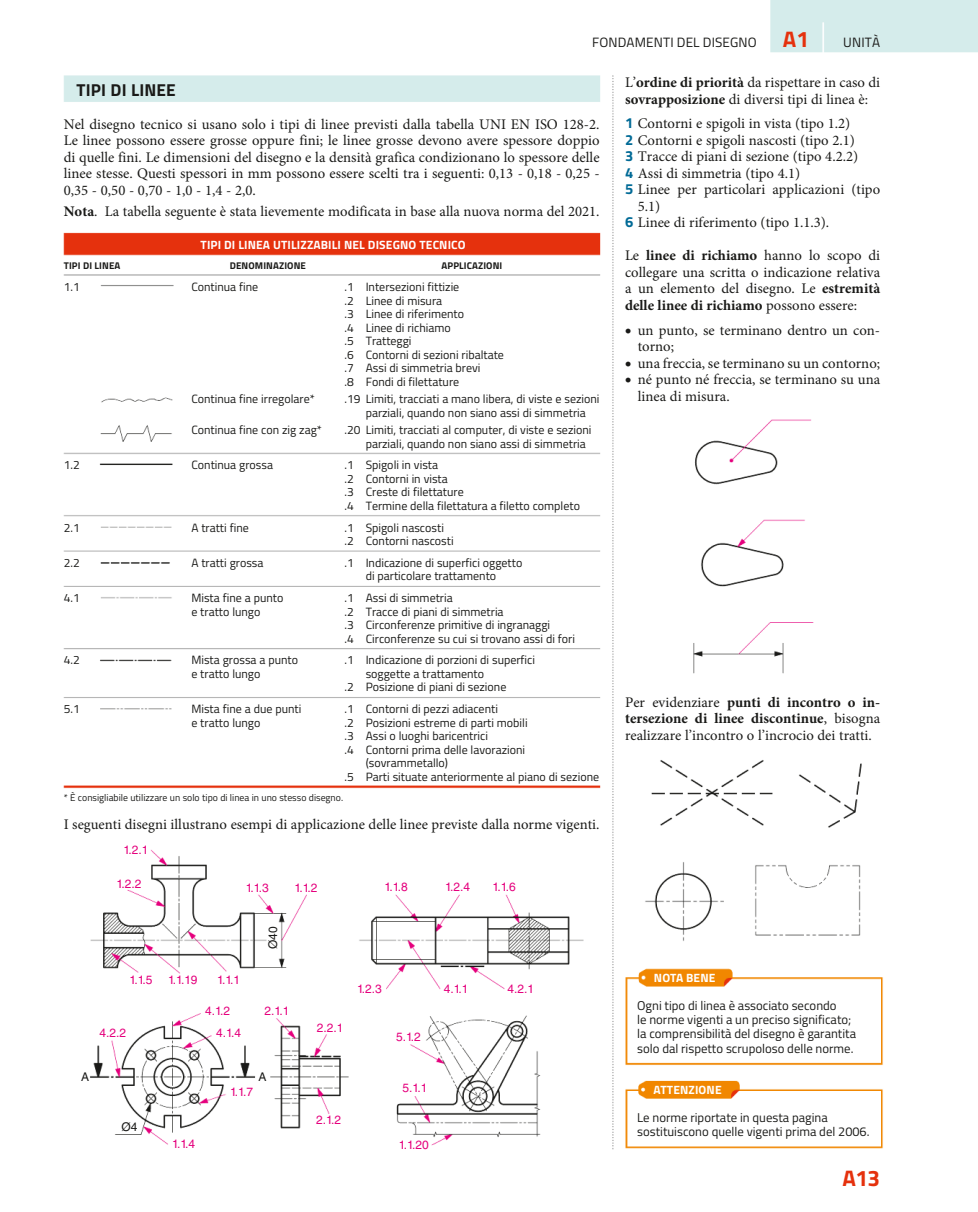
<style>
.page{position:relative;width:978px;height:1212px;background:#fff}
.page>*{position:absolute;margin:0;border:0;box-sizing:border-box;transform-origin:0 0}
.t1{font:700 22.5px "Titillium";color:#e5310d}
.t2{font:700 17.25px "Titillium";letter-spacing:.01em;color:#1a1a18}
.t3{font:14.7px/16.5px "Minion Pro";color:#1a1a18}
.t4{font:13.5px "Titillium";letter-spacing:.01em;color:#1a1a18}
.t5{font:12.75px/14.2px "Titillium";color:#1a1a18}
.t6{font:12px/13.5px "Titillium";color:#1a1a18}
.t7{font:12px "Helvetica LT Std";color:#e5007d}
.t8{font:700 12px "Titillium";letter-spacing:.01em;color:#fff}
.t9{font:12px "Helvetica LT Std";color:#1a1a18}
.t10{font:9.75px "Titillium";color:#1a1a18}
.t11{font:700 9.75px "Titillium";letter-spacing:.01em;color:#1a1a18}
.s1{font-weight:700;font-size:22.5px;color:#e5310d}
.s2{font-weight:700}
.s3{font-family:"Titillium";font-weight:700;color:#006a96}
</style>
<div class="page">
<img style="left:63px;top:0;width:915px;height:1150px">
<p class="t4" style="left:592px;top:37px;width:218px">FONDAMENTI DEL DISEGNO <span class="s1">A1</span></p>
<p class="t4" style="left:843px;top:37px;width:38px">UNITÀ</p>
<p class="t3" style="left:625px;top:76px;width:257px">L’<span class="s2">ordine di priorità</span> da rispettare in caso di <span class="s2">sovrapposizione</span> di diversi tipi di linea è:</p>
<p class="t3" style="left:625px;top:117px;width:227px"><span class="s3">1</span> Contorni e spigoli in vista (tipo 1.2)</p>
<p class="t3" style="left:625px;top:133px;width:231px"><span class="s3">2</span> Contorni e spigoli nascosti (tipo 2.1)</p>
<p class="t3" style="left:625px;top:150px;width:235px"><span class="s3">3</span> Tracce di piani di sezione (tipo 4.2.2)</p>
<p class="t3" style="left:625px;top:166px;width:177px"><span class="s3">4</span> Assi di simmetria (tipo 4.1)</p>
<p class="t3" style="left:625px;top:183px;width:257px"><span class="s3">5</span> Linee per particolari applicazioni (tipo</p>
<p class="t3" style="left:638px;top:199px;width:24px">5.1)</p>
<p class="t3" style="left:625px;top:216px;width:206px"><span class="s3">6</span> Linee di riferimento (tipo 1.1.3).</p>
<p class="t3" style="left:625px;top:249px;width:257px;text-align:justify">Le <span class="s2">linee di richiamo</span> hanno lo scopo di collegare una scritta o indicazione relativa a un elemento del disegno. Le <span class="s2">estremità delle linee di richiamo</span> possono essere:</p>
<p class="t3" style="left:638px;top:323px;width:244px;text-indent:-13px">• un punto, se terminano dentro un con&shy;torno;</p>
<p class="t3" style="left:625px;top:356px;width:257px">• una freccia, se terminano su un contorno;</p>
<p class="t3" style="left:638px;top:373px;width:244px;text-indent:-13px">• né punto né freccia, se terminano su una linea di misura.</p>
<p class="t2" style="left:77px;top:84px;width:101px">TIPI DI LINEE</p>
<p class="t3" style="left:64px;top:117px;width:537px;text-align:justify">Nel disegno tecnico si usano solo i tipi di linee previsti dalla tabella UNI EN ISO 128-2.<br>Le linee possono essere grosse oppure fini; le linee grosse devono avere spessore doppio di quelle fini. Le dimensioni del disegno e la densità grafica condizionano lo spessore delle linee stesse. Questi spessori in mm possono essere scelti tra i seguenti: 0,13 - 0,18 - 0,25 - 0,35 - 0,50 - 0,70 - 1,0 - 1,4 - 2,0.</p>
<p class="t3" style="left:64px;top:204px;width:537px"><span class="s2">Nota</span>. La tabella seguente è stata lievemente modificata in base alla nuova norma del 2021.</p>
<p class="t8" style="left:201px;top:241px;width:267px">TIPI DI LINEA UTILIZZABILI NEL DISEGNO TECNICO</p>
<p class="t11" style="left:64px;top:263px;width:58px">TIPI DI LINEA</p>
<p class="t11" style="left:230px;top:263px;width:78px">DENOMINAZIONE</p>
<p class="t11" style="left:442px;top:263px;width:62px">APPLICAZIONI</p>
<p class="t6" style="left:64px;top:282px;width:18px">1.1</p>
<p class="t6" style="left:191px;top:282px;width:68px">Continua fine</p>
<p class="t6" style="left:344px;top:282px;width:161px">.1 Intersezioni fittizie<br>.2 Linee di misura<br>.3 Linee di riferimento<br>.4 Linee di richiamo<br>.5 Tratteggi<br>.6 Contorni di sezioni ribaltate .7 Assi di simmetria brevi<br>.8 Fondi di filettature</p>
<p class="t6" style="left:191px;top:394px;width:125px">Continua fine irregolare*</p>
<p class="t6" style="left:366px;top:394px;width:235px;text-indent:-21px">.19 Limiti, tracciati a mano libera, di viste e sezioni parziali, quando non siano assi di simmetria</p>
<p class="t6" style="left:191px;top:425px;width:132px">Continua fine con zig zag*</p>
<p class="t6" style="left:366px;top:425px;width:227px;text-indent:-21px">.20 Limiti, tracciati al computer, di viste e sezioni parziali, quando non siano assi di simmetria</p>
<p class="t6" style="left:64px;top:460px;width:18px">1.2</p>
<p class="t6" style="left:191px;top:460px;width:83px">Continua grossa</p>
<p class="t6" style="left:344px;top:460px;width:237px">.1 Spigoli in vista<br>.2 Contorni in vista<br>.3 Creste di filettature<br>.4 Termine della filettatura a filetto completo</p>
<p class="t6" style="left:64px;top:522px;width:18px">2.1</p>
<p class="t6" style="left:191px;top:522px;width:59px">A tratti fine</p>
<p class="t6" style="left:344px;top:522px;width:111px">.1 Spigoli nascosti .2 Contorni nascosti</p>
<p class="t6" style="left:64px;top:557px;width:18px">2.2</p>
<p class="t6" style="left:191px;top:557px;width:74px">A tratti grossa</p>
<p class="t6" style="left:344px;top:557px;width:179px;text-align:center">.1 Indicazione di superfici oggetto di particolare trattamento</p>
<p class="t6" style="left:64px;top:593px;width:18px">4.1</p>
<p class="t6" style="left:191px;top:593px;width:94px">Mista fine a punto e tratto lungo</p>
<p class="t6" style="left:344px;top:593px;width:232px">.1 Assi di simmetria<br>.2 Tracce di piani di simmetria<br>.3 Circonferenze primitive di ingranaggi<br>.4 Circonferenze su cui si trovano assi di fori</p>
<p class="t6" style="left:64px;top:655px;width:18px">4.2</p>
<p class="t6" style="left:191px;top:655px;width:108px">Mista grossa a punto e tratto lungo</p>
<p class="t6" style="left:344px;top:655px;width:192px">.1 Indicazione di porzioni di superfici</p>
<p class="t6" style="left:366px;top:668px;width:120px">soggette a trattamento</p>
<p class="t6" style="left:344px;top:682px;width:164px">.2 Posizione di piani di sezione</p>
<p class="t6" style="left:64px;top:704px;width:18px">5.1</p>
<p class="t6" style="left:191px;top:704px;width:112px">Mista fine a due punti e tratto lungo</p>
<p class="t6" style="left:344px;top:704px;width:155px">.1 Contorni di pezzi adiacenti</p>
<p class="t6" style="left:344px;top:717px;width:185px">.2 Posizioni estreme di parti mobili</p>
<p class="t6" style="left:344px;top:731px;width:145px">.3 Assi o luoghi baricentrici</p>
<p class="t6" style="left:344px;top:744px;width:182px">.4 Contorni prima delle lavorazioni</p>
<p class="t6" style="left:366px;top:758px;width:84px">(sovrammetallo)</p>
<p class="t6" style="left:344px;top:771px;width:256px">.5 Parti situate anteriormente al piano di sezione</p>
<p class="t10" style="left:64px;top:794px;width:281px">* È consigliabile utilizzare un solo tipo di linea in uno stesso disegno.</p>
<p class="t3" style="left:64px;top:817px;width:537px">I seguenti disegni illustrano esempi di applicazione delle linee previste dalla norme vigenti.</p>
<p class="t7" style="left:124px;top:845px;width:26px">1.2.1</p>
<p class="t7" style="left:117px;top:879px;width:26px">1.2.2</p>
<p class="t7" style="left:246px;top:884px;width:25px">1.1.3</p>
<p class="t7" style="left:294px;top:884px;width:25px">1.1.2</p>
<p class="t7" style="left:129px;top:975px;width:25px">1.1.5</p>
<p class="t7" style="left:168px;top:975px;width:31px">1.1.19</p>
<p class="t7" style="left:217px;top:975px;width:25px">1.1.1</p>
<p class="t7" style="left:205px;top:1006px;width:26px">4.1.2</p>
<p class="t7" style="left:99px;top:1028px;width:28px">4.2.2</p>
<p class="t7" style="left:216px;top:1028px;width:26px">4.1.4</p>
<p class="t9" style="left:269px;top:949px;width:24px;rotate:-90deg">Ø40</p>
<p class="t7" style="left:264px;top:1006px;width:26px">2.1.1</p>
<p class="t7" style="left:317px;top:1023px;width:28px">2.2.1</p>
<p class="t9" style="left:81px;top:1072px;width:10px">A</p>
<p class="t9" style="left:258px;top:1072px;width:10px">A</p>
<p class="t9" style="left:122px;top:1122px;width:18px">Ø4</p>
<p class="t7" style="left:172px;top:1139px;width:25px">1.1.4</p>
<p class="t7" style="left:230px;top:1088px;width:25px">1.1.7</p>
<p class="t7" style="left:316px;top:1116px;width:26px">2.1.2</p>
<p class="t7" style="left:385px;top:882px;width:25px">1.1.8</p>
<p class="t7" style="left:445px;top:882px;width:26px">1.2.4</p>
<p class="t7" style="left:493px;top:882px;width:25px">1.1.6</p>
<p class="t7" style="left:357px;top:985px;width:26px">1.2.3</p>
<p class="t7" style="left:444px;top:985px;width:26px">4.1.1</p>
<p class="t7" style="left:507px;top:985px;width:28px">4.2.1</p>
<p class="t7" style="left:396px;top:1033px;width:26px">5.1.2</p>
<p class="t7" style="left:402px;top:1083px;width:26px">5.1.1</p>
<p class="t7" style="left:399px;top:1140px;width:31px">1.1.20</p>
<p class="t3" style="left:625px;top:695px;width:257px;text-align:justify">Per evidenziare <span class="s2">punti di incontro o in&shy;tersezione di linee discontinue</span>, bisogna realizzare l’incontro o l’incrocio dei tratti.</p>
<p class="t8" style="left:654px;top:974px;width:63px">NOTA BENE</p>
<p class="t5" style="left:637px;top:1000px;width:220px">Ogni tipo di linea è associato secondo<br>le norme vigenti a un preciso significato; la comprensibilità del disegno è garantita solo dal rispetto scrupoloso delle norme.</p>
<p class="t8" style="left:654px;top:1086px;width:70px">ATTENZIONE</p>
<p class="t5" style="left:637px;top:1112px;width:234px">Le norme riportate in questa pagina sostituiscono quelle vigenti prima del 2006.</p>
<h1 class="t1" style="left:842px;top:1171px;width:39px">A13</h1>
</div>
